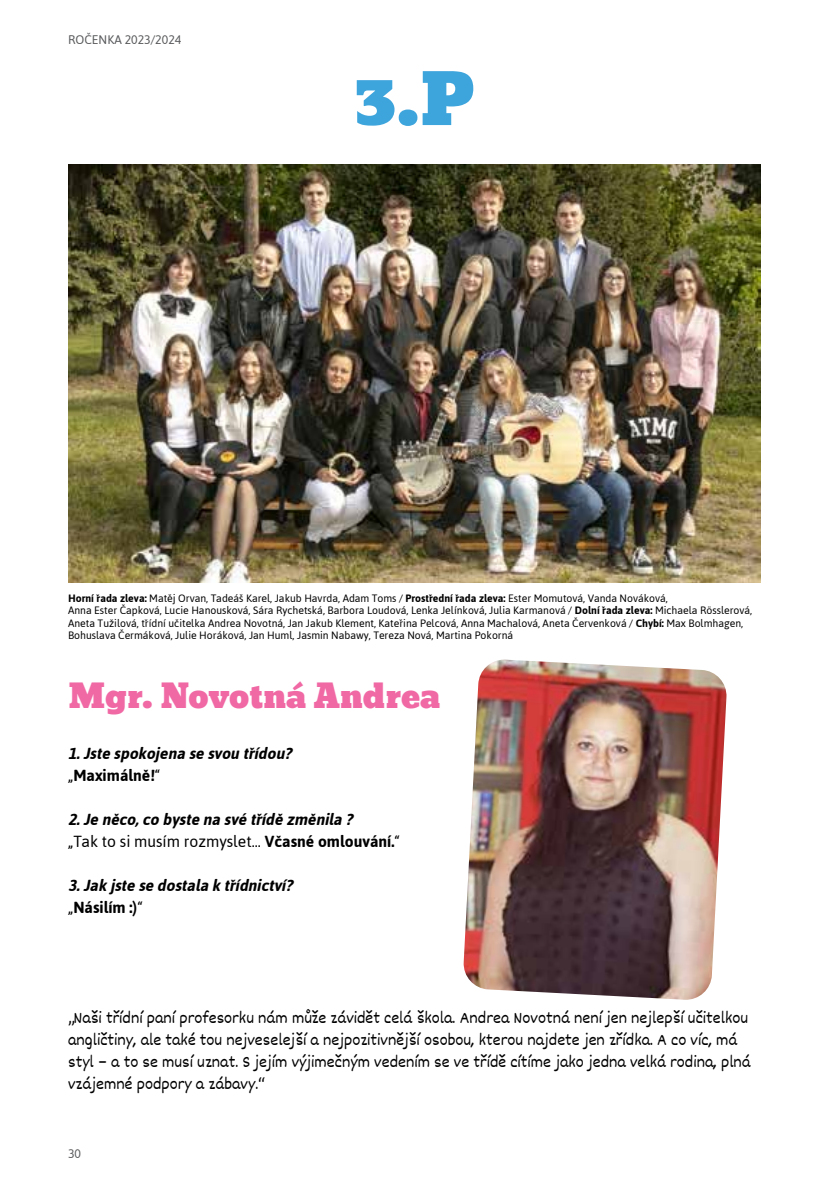
<style>
.page{position:relative;width:840px;height:1191px;background:#fff}
.page>*{position:absolute;margin:0;border:0;box-sizing:border-box;transform-origin:0 0}
.t1{font:68px "Bevan";color:#3ea4dc}
.t2{font:32px "Bevan";color:#f068a4}
.t3{font:18px/22px "Dekko";color:#000}
.t4{font:italic 700 18px/22px "Jaldi";color:#000}
.t5{font:14px "Jaldi";color:#58595b}
.t6{font:12px/12.4px "Jaldi";color:#000}
.s1{font-weight:700}
.s2{font-weight:400;font-style:normal}
.s3{font-style:normal}
</style>
<div class="page">
<img style="left:68px;top:165px;width:691px;height:417px">
<img style="left:463px;top:659px;width:263px;height:341px">
<p class="t5" style="left:68px;top:28px;width:115px">ROČENKA 2023/2024</p>
<h1 class="t1" style="left:354px;top:46px;width:121px">3.P</h1>
<p class="t6" style="left:68px;top:592px;width:685px"><span class="s1">Horní řada zleva:</span> Matěj Orvan, Tadeáš Karel, Jakub Havrda, Adam Toms / <span class="s1">Prostřední řada zleva:</span> Ester Momutová, Vanda Nováková,<br>Anna Ester Čapková, Lucie Hanousková, Sára Rychetská, Barbora Loudová, Lenka Jelínková, Julia Karmanová / <span class="s1">Dolní řada zleva:</span> Michaela Rösslerová, Aneta Tužilová, třídní učitelka Andrea Novotná, Jan Jakub Klement, Kateřina Pelcová, Anna Machalová, Aneta Červenková / <span class="s1">Chybí:</span> Max Bolmhagen, Bohuslava Čermáková, Julie Horáková, Jan Huml, Jasmin Nabawy, Tereza Nová, Martina Pokorná</p>
<h2 class="t2" style="left:68px;top:670px;width:373px">Mgr. Novotná Andrea</h2>
<h3 class="t4" style="left:68px;top:741px;width:230px">1.Jstespokojenasesvoutřídou? <span class="s2">„</span><span class="s3">Maximálně!</span><span class="s2">“</span></h3>
<h3 class="t4" style="left:68px;top:807px;width:333px">2.Jeněco,cobystenasvétřídězměnila?<br><span class="s2">„Tak to si musím rozmyslet...</span> <span class="s3">Včasné omlouvání.</span><span class="s2">“</span></h3>
<h3 class="t4" style="left:68px;top:873px;width:231px">3.Jakjstesedostalaktřídnictví? <span class="s2">„</span><span class="s3">Násilím :)</span><span class="s2">“</span></h3>
<p class="t3" style="left:68px;top:1006px;width:684px">„Naši třídní paní profesorku nám může závidět celá škola. Andrea Novotná není jen nejlepší učitelkou angličtiny, ale také tou nejveselejší a nejpozitivnější osobou, kterou najdete jen zřídka. A co víc, má styl – a to se musí uznat. S jejím výjimečným vedením se ve třídě cítíme jako jedna velká rodina, plná vzájemné podpory a zábavy.“</p>
<p class="t5" style="left:68px;top:1141px;width:15px">30</p>
</div>
